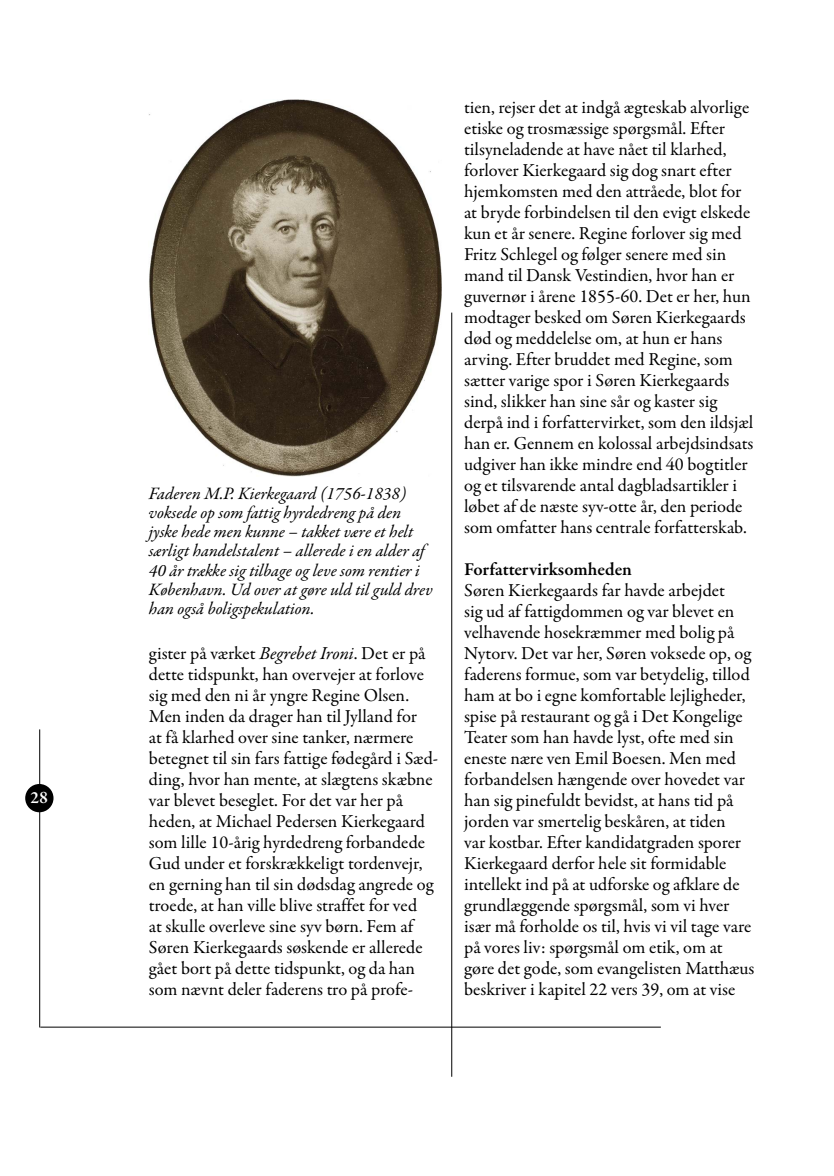
<style>
.page{position:relative;width:834px;height:1176px;background:#fff}
.page>*{position:absolute;margin:0;border:0;box-sizing:border-box;transform-origin:0 0}
.t1{font:18.38px/21px "Garamond Premr Pro";color:#000}
.t2{font:600 18.38px "Garamond Premr Pro";color:#000}
.t3{font:italic 17.5px/19.2px "Garamond Premr Pro";letter-spacing:-.005em;color:#000}
.t4{font:600 17.5px "Garamond Premr Pro";color:#fff}
.s1{font-style:italic}
</style>
<div class="page">
<hr style="left:40px;top:1027px;width:620px;height:1px;background:#000">
<hr style="left:39px;top:729px;width:1px;height:298px;background:#000">
<hr style="left:451px;top:313px;width:1px;height:763px;background:#000">
<div style="left:25px;top:784px;width:28px;height:28px;background:#000;border-radius:50%"></div>
<img style="left:149px;top:99px;width:293px;height:377px">
<p class="t4" style="left:31px;top:787px;width:19px">28</p>
<p class="t3" style="left:149px;top:484px;width:285px">Faderen M.P. Kierkegaard (1756-1838) voksede op som fattig hyrdedreng på den jyske hede men kunne – takket være et helt særligt handelstalent – allerede i en alder af 40 år trække sig tilbage og leve som rentier i København. Ud over at gøre uld til guld drev han også boligspekulation.</p>
<p class="t1" style="left:149px;top:643px;width:291px">gister på værket <span class="s1">Begrebet Ironi</span>. Det er på dette tidspunkt, han overvejer at forlove sig med den ni år yngre Regine Olsen.<br>Men inden da drager han til Jylland for<br>at få klarhed over sine tanker, nærmere betegnet til sin fars fattige fødegård i Sæd&shy;ding, hvor han mente, at slægtens skæbne var blevet beseglet. For det var her på heden, at Michael Pedersen Kierkegaard som lille 10-årig hyrdedreng forbandede Gud under et forskrækkeligt tordenvejr, en gerning han til sin dødsdag angrede og troede, at han ville blive straffet for ved<br>at skulle overleve sine syv børn. Fem af Søren Kierkegaards søskende er allerede gået bort på dette tidspunkt, og da han som nævnt deler faderens tro på profe-</p>
<p class="t1" style="left:464px;top:97px;width:291px">tien, rejser det at indgå ægteskab alvorlige etiske og trosmæssige spørgsmål. Efter tilsyneladende at have nået til klarhed, forlover Kierkegaard sig dog snart efter hjemkomsten med den attråede, blot for at bryde forbindelsen til den evigt elskede kun et år senere. Regine forlover sig med Fritz Schlegel og følger senere med sin mand til Dansk Vestindien, hvor han er guvernør i årene 1855-60. Det er her, hun modtager besked om Søren Kierkegaards død og meddelelse om, at hun er hans arving. Efter bruddet med Regine, som sætter varige spor i Søren Kierkegaards sind, slikker han sine sår og kaster sig derpå ind i forfattervirket, som den ildsjæl han er. Gennem en kolossal arbejdsindsats udgiver han ikke mindre end 40 bogtitler og et tilsvarende antal dagbladsartikler i løbet af de næste syv-otte år, den periode som omfatter hans centrale forfatterskab.</p>
<p class="t2" style="left:464px;top:558px;width:169px">Forfattervirksomheden</p>
<p class="t1" style="left:464px;top:580px;width:292px">Søren Kierkegaards far havde arbejdet<br>sig ud af fattigdommen og var blevet en velhavende hosekræmmer med bolig på Nytorv. Det var her, Søren voksede op, og faderens formue, som var betydelig, tillod ham at bo i egne komfortable lejligheder, spise på restaurant og gå i Det Kongelige Teater som han havde lyst, ofte med sin eneste nære ven Emil Boesen. Men med forbandelsen hængende over hovedet var han sig pinefuldt bevidst, at hans tid på jorden var smertelig beskåren, at tiden<br>var kostbar. Efter kandidatgraden sporer Kierkegaard derfor hele sit formidable intellekt ind på at udforske og afklare de grundlæggende spørgsmål, som vi hver især må forholde os til, hvis vi vil tage vare på vores liv: spørgsmål om etik, om at gøre det gode, som evangelisten Matthæus beskriver i kapitel 22 vers 39, om at vise</p>
</div>
